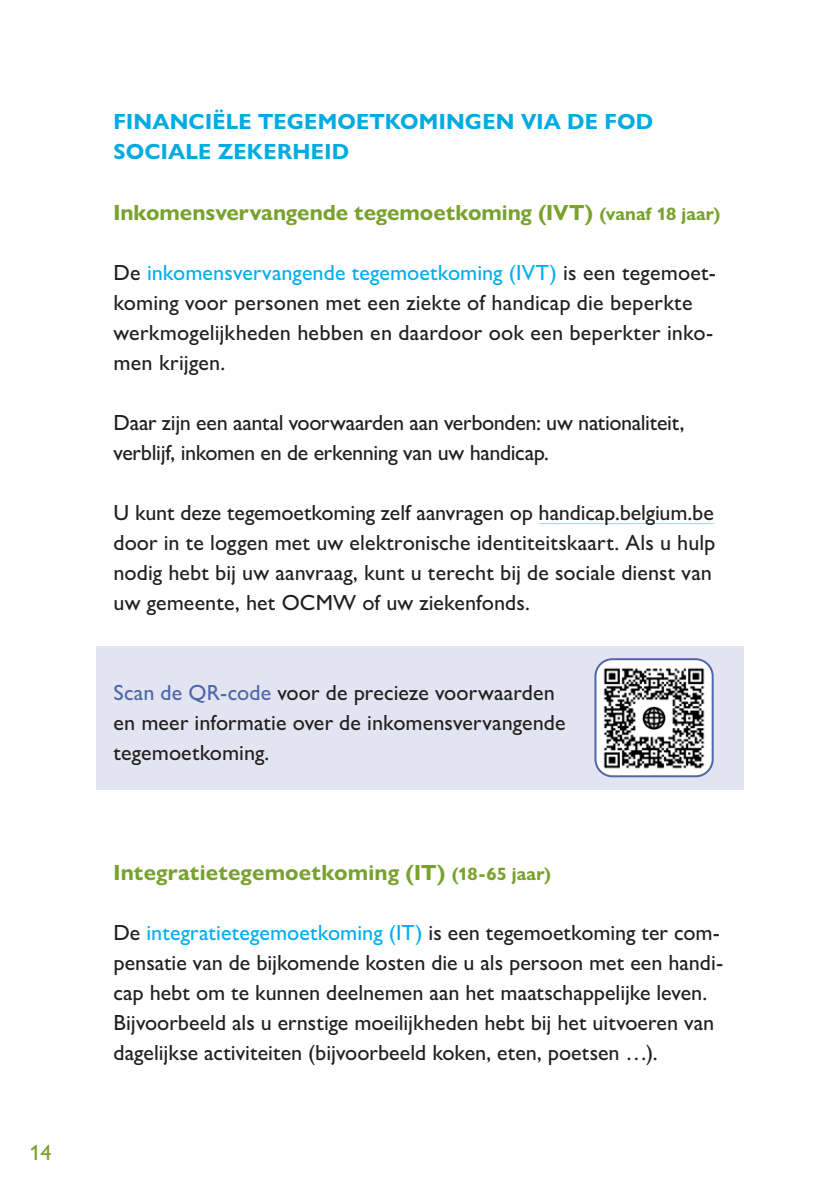
<style>
.page{position:relative;width:840px;height:1191px;background:#fff}
.page>*{position:absolute;margin:0;border:0;box-sizing:border-box;transform-origin:0 0}
.t1{font:500 22px/30px "Gill Sans Nova";color:#231f20}
.t2{font:700 22px "Gill Sans Nova";color:#78a22d}
.t3{font:700 22px/30px "Gill Sans Nova";letter-spacing:.01em;color:#00abe1}
.t4{font:500 22px "Gill Sans Nova";color:#78a22d}
.s1{font-size:18px}
.s2{color:#00aeef}
.s3{color:#4e67a9}
</style>
<div class="page">
<div style="left:96px;top:646px;width:647px;height:143px;background:#e2e5f1"></div>
<hr style="left:538px;top:523px;width:175px;height:1px;background:#9cdcf8">
<img style="left:597px;top:661px;width:113px;height:114px">
<div style="left:594px;top:658px;width:119px;height:119px;border:2px solid #4e67a9;border-radius:17px"></div>
<p class="t4" style="left:29px;top:1138px;width:23px">14</p>
<p class="t3" style="left:113px;top:107px;width:541px">FINANCIËLE TEGEMOETKOMINGEN VIA DE FOD<br>SOCIALE ZEKERHEID</p>
<p class="t2" style="left:113px;top:198px;width:608px">Inkomensvervangende tegemoetkoming (IVT) <span class="s1">(vanaf 18 jaar)</span></p>
<p class="t1" style="left:113px;top:257px;width:603px">De <span class="s2">inkomensvervangende tegemoetkoming (IVT)</span> is een tegemoet&shy;koming voor personen met een ziekte of handicap die beperkte werkmogelijkheden hebben en daardoor ook een beperkter inko&shy;men krijgen.</p>
<p class="t1" style="left:113px;top:407px;width:572px">Daar zijn een aantal voorwaarden aan verbonden: uw nationaliteit, verblijf, inkomen en de erkenning van uw handicap.</p>
<p class="t1" style="left:113px;top:497px;width:603px">U kunt deze tegemoetkoming zelf aanvragen op handicap.belgium.be door in te loggen met uw elektronische identiteitskaart. Als u hulp nodig hebt bij uw aanvraag, kunt u terecht bij de sociale dienst van uw gemeente, het OCMW of uw ziekenfonds.</p>
<p class="t1" style="left:113px;top:677px;width:453px"><span class="s3">Scan de QR-code</span> voor de precieze voorwaarden en meer informatie over de inkomensvervangende tegemoetkoming.</p>
<p class="t2" style="left:113px;top:858px;width:438px">Integratietegemoetkoming (IT) <span class="s1">(18-65 jaar)</span></p>
<p class="t1" style="left:113px;top:917px;width:610px">De <span class="s2">integratietegemoetkoming (IT)</span> is een tegemoetkoming ter com&shy;pensatie van de bijkomende kosten die u als persoon met een handi&shy;cap hebt om te kunnen deelnemen aan het maatschappelijke leven.<br>Bijvoorbeeld als u ernstige moeilijkheden hebt bij het uitvoeren van dagelijkse activiteiten (bijvoorbeeld koken, eten, poetsen …).</p>
</div>
